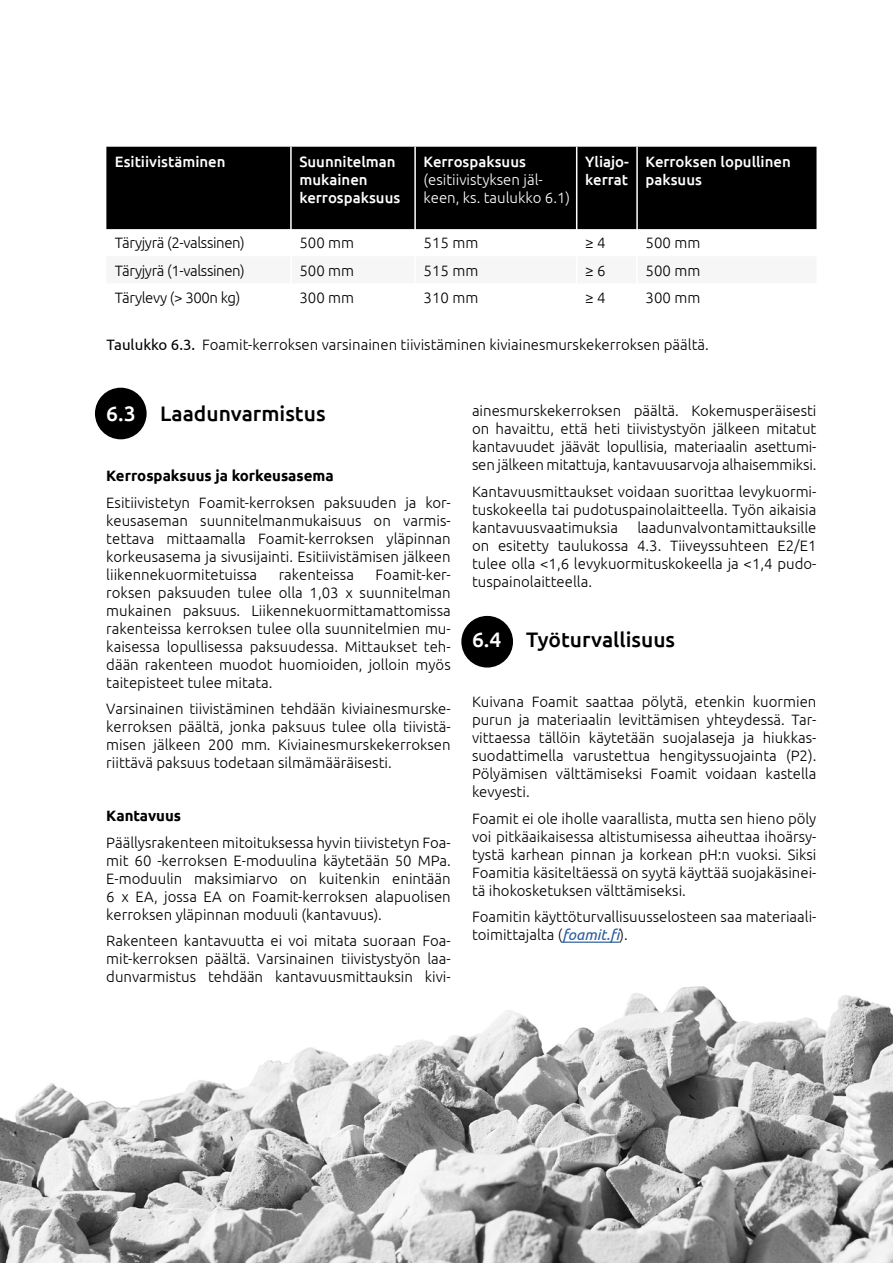
<style>
.page{position:relative;width:893px;height:1263px;background:#fff}
.page>*{position:absolute;margin:0;border:0;box-sizing:border-box;transform-origin:0 0}
.t1{font:500 21px "Ubuntu";color:#000}
.t2{font:300 15px/18px "Ubuntu";color:#000;text-align:justify}
.t3{font:500 15px/18px "Ubuntu";color:#fff}
.t4{font:300 15px "Ubuntu";letter-spacing:-.025em;color:#000}
.t5{font:300 15px/18px "Ubuntu";color:#fff}
.t6{font:700 15px "Ubuntu";color:#000}
.s1{font-weight:400}
.s2{color:#fff}
.s3{font-weight:400;font-style:italic;color:#275b9b}
</style>
<div class="page">
<img style="left:0;top:986px;width:893px;height:277px">
<div style="left:95px;top:388px;width:52px;height:51px;background:#000;border-radius:50%"></div>
<div style="left:461px;top:616px;width:52px;height:51px;background:#000;border-radius:50%"></div>
<div style="left:106px;top:147px;width:710px;height:82px;background:#000"></div>
<hr style="left:290px;top:147px;width:2px;height:82px;background:#fff">
<hr style="left:414px;top:147px;width:2px;height:82px;background:#fff">
<hr style="left:576px;top:147px;width:1px;height:82px;background:#fff">
<hr style="left:636px;top:147px;width:2px;height:82px;background:#fff">
<svg style="left:106px;top:229px;width:710px;height:1px"></svg>
<hr style="left:562px;top:941px;width:58px;height:2px;background:#275b9b">
<p class="t3" style="left:115px;top:152px;width:112px">Esitiivistäminen</p>
<p class="t3" style="left:299px;top:152px;width:102px">Suunnitelman mukainen kerrospaksuus</p>
<p class="t3" style="left:424px;top:152px;width:104px">Kerrospaksuus</p>
<p class="t5" style="left:424px;top:170px;width:148px">(esitiivistyksen jäl&shy;keen, ks. taulukko 6.1)</p>
<p class="t3" style="left:585px;top:152px;width:45px">Yliajo&shy;kerrat</p>
<p class="t3" style="left:646px;top:152px;width:147px">Kerroksen lopullinen paksuus</p>
<p class="t4" style="left:115px;top:234px;width:131px">Täryjyrä (2-valssinen)</p>
<p class="t2" style="left:299px;top:234px;width:56px">500 mm</p>
<p class="t2" style="left:424px;top:234px;width:56px">515 mm</p>
<p class="t2" style="left:585px;top:234px;width:22px">≥ 4</p>
<p class="t2" style="left:646px;top:234px;width:56px">500 mm</p>
<p class="t4" style="left:115px;top:261px;width:131px">Täryjyrä (1-valssinen)</p>
<p class="t2" style="left:299px;top:261px;width:56px">500 mm</p>
<p class="t2" style="left:424px;top:261px;width:56px">515 mm</p>
<p class="t2" style="left:585px;top:261px;width:22px">≥ 6</p>
<p class="t2" style="left:646px;top:261px;width:56px">500 mm</p>
<p class="t4" style="left:115px;top:288px;width:127px">Tärylevy (&gt; 300n kg)</p>
<p class="t2" style="left:299px;top:288px;width:56px">300 mm</p>
<p class="t2" style="left:424px;top:288px;width:56px">310 mm</p>
<p class="t2" style="left:585px;top:288px;width:22px">≥ 4</p>
<p class="t2" style="left:646px;top:288px;width:56px">300 mm</p>
<p class="t2" style="left:106px;top:335px;width:604px"><span class="s1">Taulukko 6.3.</span> Foamit-kerroksen varsinainen tiivistäminen kiviainesmurskekerroksen päältä.</p>
<h1 class="t1" style="left:106px;top:400px;width:221px"><span class="s2">6.3</span> Laadunvarmistus</h1>
<p class="t6" style="left:106px;top:467px;width:229px">Kerrospaksuus ja korkeusasema</p>
<p class="t2" style="left:106px;top:493px;width:346px">Esitiivistetyn Foamit-kerroksen paksuuden ja kor&shy;keusaseman suunnitelmanmukaisuus on varmis&shy;tettava mittaamalla Foamit-kerroksen yläpinnan korkeusasema ja sivusijainti. Esitiivistämisen jälkeen liikennekuormitetuissa</p>
<p class="t2" style="left:106px;top:565px;width:346px;text-indent:269px">Foamit-ker&shy;roksen paksuuden tulee olla 1,03 x suunnitelman mukainen paksuus. Liikennekuormittamattomissa rakenteissa kerroksen tulee olla suunnitelmien mu&shy;kaisessa lopullisessa paksuudessa. Mittaukset teh&shy;dään rakenteen muodot huomioiden, jolloin myös taitepisteet tulee mitata.</p>
<p class="t2" style="left:106px;top:699px;width:346px">Varsinainen tiivistäminen tehdään kiviainesmurske&shy;kerroksen päältä, jonka paksuus tulee olla tiivistä&shy;misen jälkeen 200 mm. Kiviainesmurskekerroksen riittävä paksuus todetaan silmämääräisesti.</p>
<p class="t6" style="left:106px;top:807px;width:76px">Kantavuus</p>
<p class="t2" style="left:106px;top:833px;width:346px">Päällysrakenteen mitoituksessa hyvin tiivistetyn Foa&shy;mit 60 -kerroksen E-moduulina käytetään 50 MPa.<br>E-moduulin maksimiarvo on kuitenkin enintään 6 x EA, jossa EA on Foamit-kerroksen alapuolisen kerroksen yläpinnan moduuli (kantavuus).</p>
<p class="t2" style="left:106px;top:931px;width:346px">Rakenteen kantavuutta ei voi mitata suoraan Foa&shy;mit-kerroksen päältä. Varsinainen tiivistystyön laa&shy;dunvarmistus tehdään kantavuusmittauksin kivi-</p>
<p class="t2" style="left:279px;top:565px;width:77px">rakenteissa</p>
<p class="t2" style="left:472px;top:402px;width:346px">ainesmurskekerroksen päältä. Kokemusperäisesti on havaittu, että heti tiivistystyön jälkeen mitatut kantavuudet jäävät lopullisia, materiaalin asettumi&shy;sen jälkeen mitattuja, kantavuusarvoja alhaisemmiksi.</p>
<p class="t2" style="left:472px;top:482px;width:346px">Kantavuusmittaukset voidaan suorittaa levykuormi&shy;tuskokeella tai pudotuspainolaitteella. Työn aikaisia kantavuusvaatimuksia</p>
<p class="t2" style="left:472px;top:518px;width:346px;text-indent:165px">laadunvalvontamittauksille on esitetty taulukossa 4.3. Tiiveyssuhteen E2/E1 tulee olla &lt;1,6 levykuormituskokeella ja &lt;1,4 pudo&shy;tuspainolaitteella.</p>
<h1 class="t1" style="left:472px;top:626px;width:205px"><span class="s2">6.4</span> Työturvallisuus</h1>
<p class="t2" style="left:472px;top:692px;width:346px">Kuivana Foamit saattaa pölytä, etenkin kuormien purun ja materiaalin levittämisen yhteydessä. Tar&shy;vittaessa tällöin käytetään suojalaseja ja hiukkas&shy;suodattimella varustettua hengityssuojainta (P2).<br>Pölyämisen välttämiseksi Foamit voidaan kastella kevyesti.</p>
<p class="t2" style="left:472px;top:809px;width:346px">Foamit ei ole iholle vaarallista, mutta sen hieno pöly voi pitkäaikaisessa altistumisessa aiheuttaa ihoärsy&shy;tystä karhean pinnan ja korkean pH:n vuoksi. Siksi Foamitia käsiteltäessä on syytä käyttää suojakäsinei&shy;tä ihokosketuksen välttämiseksi.</p>
<p class="t2" style="left:472px;top:908px;width:346px">Foamitin käyttöturvallisuusselosteen saa materiaali&shy;toimittajalta (<span class="s3">foamit.fi</span>).</p>
</div>
